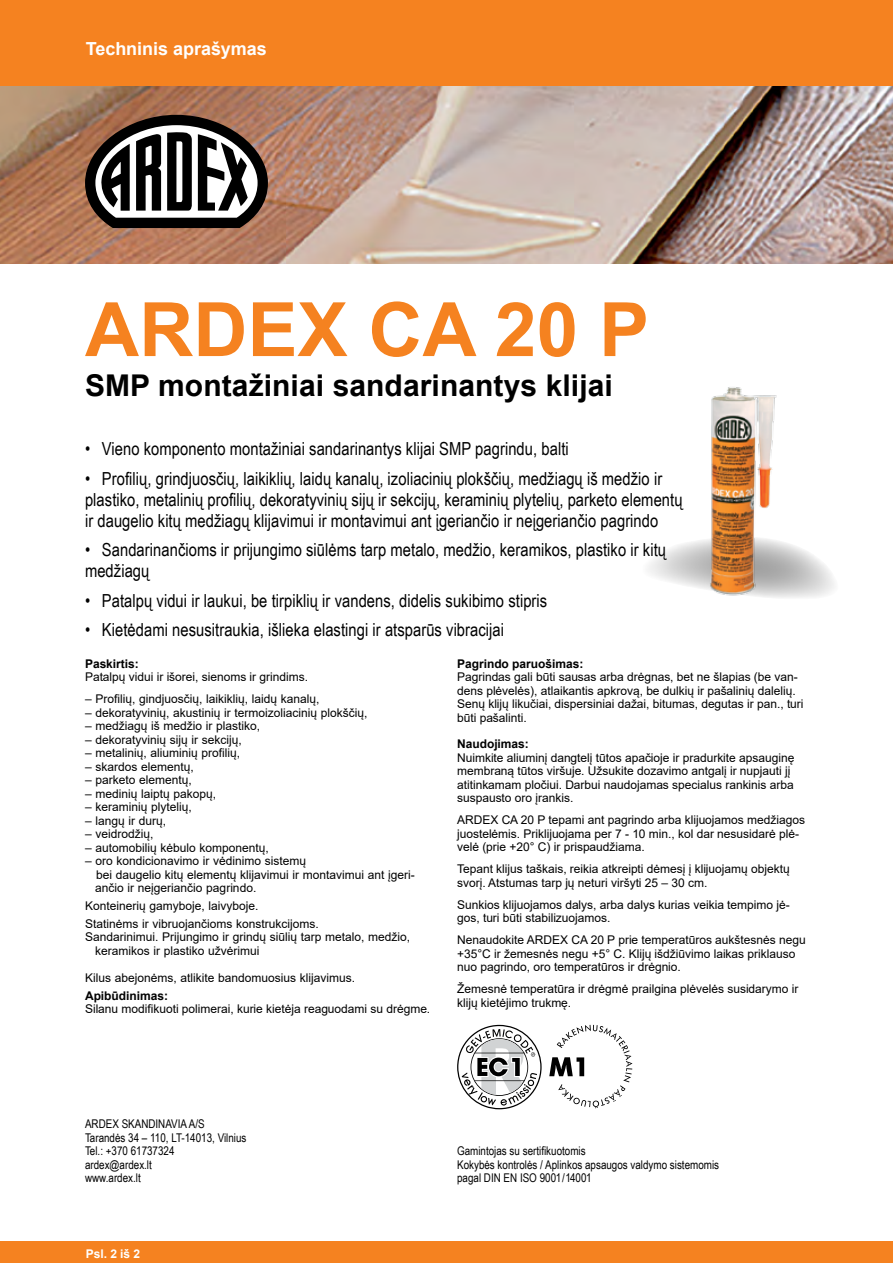
<style>
.page{position:relative;width:893px;height:1263px;background:#fff}
.page>*{position:absolute;margin:0;border:0;box-sizing:border-box;transform-origin:0 0}
.t1{font:700 75px "Arial";color:#f58220}
.t2{font:700 30px "Arial";letter-spacing:.005em;color:#000}
.t3{font:18px/21px "Arial Narrow";letter-spacing:.005em;color:#000}
.t4{font:700 18px "Arial";color:#fff}
.t5{font:12px/13.5px "Arial";color:#000}
.t6{font:12px/13.5px "Arial Narrow";color:#000}
.t7{font:700 12px "Arial";color:#000}
.t8{font:700 12px "Arial";color:#fff}
</style>
<div class="page">
<img style="left:0;top:85px;width:893px;height:179px">
<div style="left:0;top:1242px;width:893px;height:21px;background:#f58220"></div>
<div style="left:0;top:0;width:893px;height:85px;background:#f58220"></div>
<svg style="left:85px;top:115px;width:183px;height:113px"></svg>
<svg style="left:648px;top:540px;width:186px;height:58px"></svg>
<img style="left:701px;top:387px;width:77px;height:211px">
<svg style="left:457px;top:1025px;width:85px;height:84px"></svg>
<svg style="left:549px;top:1025px;width:83px;height:83px"></svg>
<h3 class="t4" style="left:86px;top:36px;width:183px">Techninis aprašymas</h3>
<h1 class="t1" style="left:85px;top:277px;width:566px">ARDEX CA 20 P</h1>
<h2 class="t2" style="left:85px;top:364px;width:529px">SMP montažiniai sandarinantys klijai</h2>
<h3 class="t3" style="left:85px;top:438px;width:485px">• Vieno komponento montažiniai sandarinantys klijai SMP pagrindu, balti</h3>
<p class="t3" style="left:85px;top:467px;width:599px">• Profilių, grindjuosčių, laikiklių, laidų kanalų, izoliacinių plokščių, medžiagų iš medžio ir plastiko, metalinių profilių, dekoratyvinių sijų ir sekcijų, keraminių plytelių, parketo elementų ir daugelio kitų medžiagų klijavimui ir montavimui ant įgeriančio ir neįgeriančio pagrindo</p>
<h3 class="t3" style="left:85px;top:539px;width:582px">• Sandarinančioms ir prijungimo siūlėms tarp metalo, medžio, keramikos, plastiko ir kitų medžiagų</h3>
<h3 class="t3" style="left:85px;top:589px;width:464px">• Patalpų vidui ir laukui, be tirpiklių ir vandens, didelis sukibimo stipris</h3>
<h3 class="t3" style="left:85px;top:619px;width:421px">• Kietėdami nesusitraukia, išlieka elastingi ir atsparūs vibracijai</h3>
<p class="t7" style="left:85px;top:655px;width:55px">Paskirtis:</p>
<p class="t5" style="left:85px;top:670px;width:224px">Patalpų vidui ir išorei, sienoms ir grindims.</p>
<p class="t5" style="left:85px;top:692px;width:236px">– Profilių, gindjuosčių, laikiklių, laidų kanalų,</p>
<p class="t5" style="left:85px;top:706px;width:284px">– dekoratyvinių, akustinių ir termoizoliacinių plokščių,</p>
<p class="t5" style="left:85px;top:719px;width:177px">– medžiagų iš medžio ir plastiko,</p>
<p class="t5" style="left:85px;top:733px;width:158px">– dekoratyvinių sijų ir sekcijų,</p>
<p class="t5" style="left:85px;top:746px;width:157px">– metalinių, aliuminių profilių,</p>
<p class="t5" style="left:85px;top:760px;width:110px">– skardos elementų,</p>
<p class="t5" style="left:85px;top:773px;width:108px">– parketo elementų,</p>
<p class="t5" style="left:85px;top:787px;width:133px">– medinių laiptų pakopų,</p>
<p class="t5" style="left:85px;top:800px;width:108px">– keraminių plytelių,</p>
<p class="t5" style="left:85px;top:814px;width:83px">– langų ir durų,</p>
<p class="t5" style="left:85px;top:827px;width:70px">– veidrodžių,</p>
<p class="t5" style="left:85px;top:841px;width:185px">– automobilių kėbulo komponentų,</p>
<p class="t5" style="left:95px;top:854px;width:321px;text-indent:-10px">– oro kondicionavimo ir vėdinimo sistemų<br>bei daugelio kitų elementų klijavimui ir montavimui ant įgeri&shy;ančio ir neįgeriančio pagrindo.</p>
<p class="t5" style="left:85px;top:897px;width:235px;line-height:17.7px">Konteinerių gamyboje, laivyboje.<br>Statinėms ir vibruojančioms konstrukcijoms.</p>
<p class="t5" style="left:95px;top:930px;width:316px;text-indent:-10px">Sandarinimui. Prijungimo ir grindų siūlių tarp metalo, medžio, keramikos ir plastiko užvėrimui</p>
<p class="t5" style="left:85px;top:971px;width:272px">Kilus abejonėms, atlikite bandomuosius klijavimus.</p>
<p class="t7" style="left:85px;top:987px;width:85px">Apibūdinimas:</p>
<p class="t5" style="left:85px;top:1002px;width:347px">Silanu modifikuoti polimerai, kurie kietėja reaguodami su drėgme.</p>
<p class="t7" style="left:457px;top:655px;width:128px">Pagrindo paruošimas:</p>
<p class="t5" style="left:457px;top:670px;width:348px">Pagrindas gali būti sausas arba drėgnas, bet ne šlapias (be van&shy;dens plėvelės), atlaikantis apkrovą, be dulkių ir pašalinių dalelių.<br>Senų klijų likučiai, dispersiniai dažai, bitumas, degutas ir pan., turi būti pašalinti.</p>
<p class="t7" style="left:457px;top:735px;width:73px">Naudojimas:</p>
<p class="t5" style="left:457px;top:750px;width:339px">Nuimkite aliuminį dangtelį tūtos apačioje ir pradurkite apsauginę membraną tūtos viršuje. Užsukite dozavimo antgalį ir nupjauti jį atitinkamam pločiui. Darbui naudojamas specialus rankinis arba suspausto oro įrankis.</p>
<p class="t5" style="left:457px;top:813px;width:349px">ARDEX CA 20 P tepami ant pagrindo arba klijuojamos medžiagos juostelėmis. Priklijuojama per 7 - 10 min., kol dar nesusidarė plė&shy;velė (prie +20° C) ir prispaudžiama.</p>
<p class="t5" style="left:457px;top:862px;width:334px">Tepant klijus taškais, reikia atkreipti dėmesį į klijuojamų objektų svorį. Atstumas tarp jų neturi viršyti 25 – 30 cm.</p>
<p class="t5" style="left:457px;top:898px;width:334px">Sunkios klijuojamos dalys, arba dalys kurias veikia tempimo jė&shy;gos, turi būti stabilizuojamos.</p>
<p class="t5" style="left:457px;top:933px;width:350px">Nenaudokite ARDEX CA 20 P prie temperatūros aukštesnės negu +35°C ir žemesnės negu +5° C. Klijų išdžiūvimo laikas priklauso nuo pagrindo, oro temperatūros ir drėgnio.</p>
<p class="t5" style="left:457px;top:982px;width:343px">Žemesnė temperatūra ir drėgmė prailgina plėvelės susidarymo ir klijų kietėjimo trukmę.</p>
<p class="t6" style="left:85px;top:1117px;width:163px">ARDEX SKANDINAVIA A/S<br>Tarandės 34 – 110, LT-14013, Vilnius<br>Tel.: +370 61737324<br>ardex@ardex.lt<br>www.ardex.lt</p>
<p class="t8" style="left:86px;top:1245px;width:56px">Psl. 2 iš 2</p>
<p class="t6" style="left:457px;top:1144px;width:263px">Gamintojas su sertifikuotomis<br>Kokybės kontrolės / Aplinkos apsaugos valdymo sistemomis pagal DIN EN ISO 9001/14001</p>
</div>
